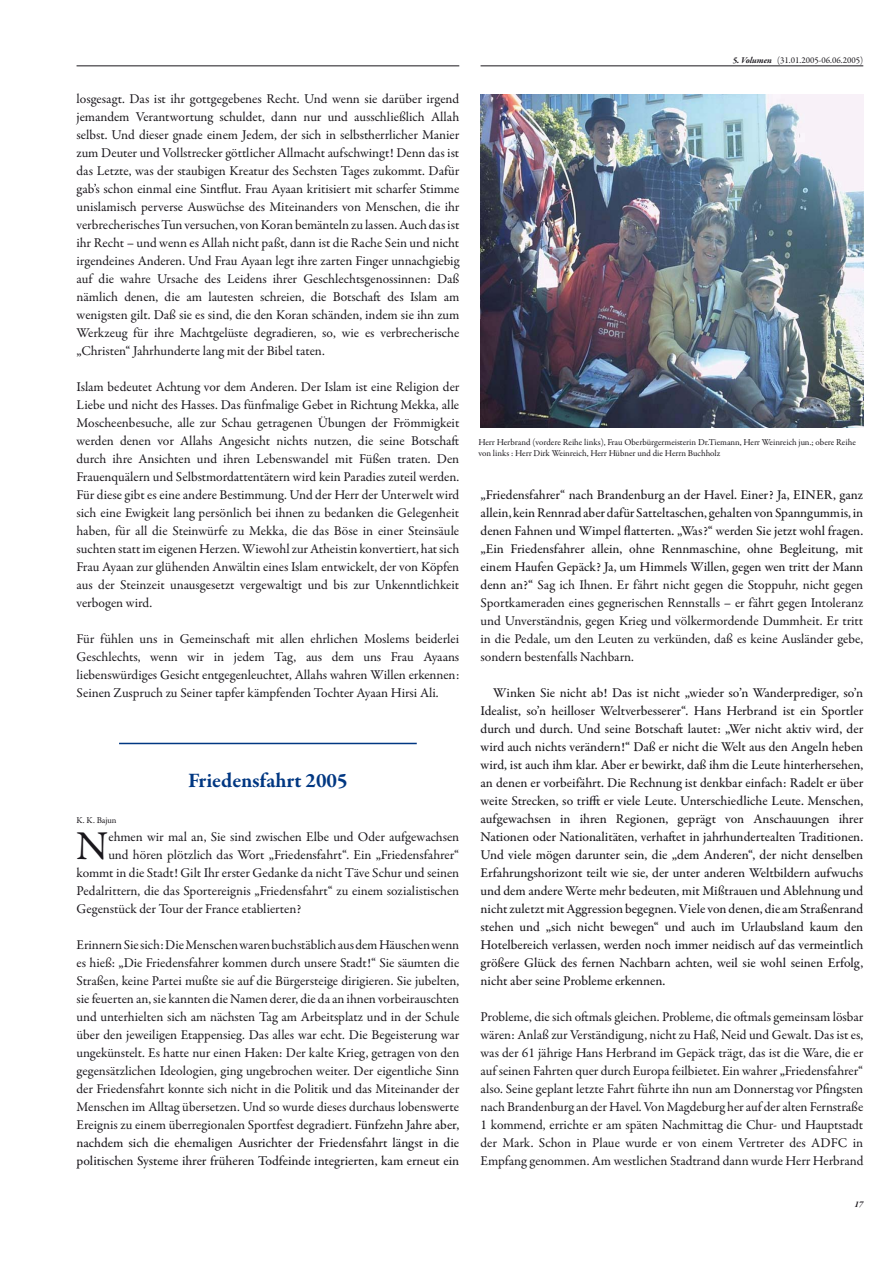
<style>
.page{position:relative;width:893px;height:1263px;background:#fff}
.page>*{position:absolute;margin:0;border:0;box-sizing:border-box;transform-origin:0 0}
.t1{font:41.25px "Garamond Premr Pro";color:#1a171c}
.t2{font:700 21px "Garamond Premr Pro";color:#003782}
.t3{font:13.5px/18px "Garamond Premr Pro";color:#1a171c;text-align:justify}
.t4{font:500 13.5px/18px "Garamond Premr Pro";color:#1a171c;text-align:justify}
.t5{font:9px/10.8px "Garamond Premr Pro";color:#1a171c}
.t6{font:italic 700 9px "Garamond Premr Pro";color:#1a171c}
.s1{font-weight:500}
.s2{font-weight:700;font-style:italic}
.s3{font-weight:400}
</style>
<div class="page">
<hr style="left:77px;top:65px;width:382px;height:1px;background:#1a171c">
<hr style="left:480px;top:65px;width:383px;height:1px;background:#1a171c">
<hr style="left:119px;top:743px;width:298px;height:1px;background:#003782">
<img style="left:480px;top:94px;width:383px;height:334px">
<p class="t3" style="left:77px;top:91px;width:384px">losgesagt. Das ist ihr gottgegebenes Recht. Und wenn sie darüber irgend jemandem Verantwortung schuldet, dann nur und ausschließlich Allah selbst. Und dieser gnade einem Jedem, der sich in selbstherrlicher Manier zum Deuter und Vollstrecker göttlicher Allmacht aufschwingt! Denn das ist das Letzte, was der staubigen Kreatur des Sechsten Tages zukommt. Dafür gab’s schon einmal eine Sintflut. Frau Ayaan kritisiert mit scharfer Stimme unislamisch perverse Auswüchse des Miteinanders von Menschen, die ihr verbrecherisches Tun versuchen, von Koran bemänteln zu lassen. Auch das ist ihr Recht – und wenn es Allah nicht paßt, dann ist die Rache Sein und nicht irgendeines Anderen. Und Frau Ayaan legt ihre zarten Finger unnachgiebig auf die wahre Ursache des Leidens ihrer Geschlechtsgenossinnen: Daß nämlich denen, die am lautesten schreien, die Botschaft des Islam am wenigsten gilt. Daß sie es sind, die den Koran schänden, indem sie ihn zum Werkzeug für ihre Machtgelüste degradieren, so, wie es verbrecherische „Christen“ Jahrhunderte lang mit der Bibel taten.</p>
<p class="t3" style="left:77px;top:379px;width:384px">Islam bedeutet Achtung vor dem Anderen. Der Islam ist eine Religion der Liebe und nicht des Hasses. Das fünfmalige Gebet in Richtung Mekka, alle Moscheenbesuche, alle zur Schau getragenen Übungen der Frömmigkeit werden denen vor Allahs Angesicht nichts nutzen, die seine Botschaft durch ihre Ansichten und ihren Lebenswandel mit Füßen traten. Den Frauenquälern und Selbstmordattentätern wird kein Paradies zuteil werden.<br>Für diese gibt es eine andere Bestimmung. Und der Herr der Unterwelt wird sich eine Ewigkeit lang persönlich bei ihnen zu bedanken die Gelegenheit haben, für all die Steinwürfe zu Mekka, die das Böse in einer Steinsäule suchten statt im eigenen Herzen. Wiewohl zur Atheistin konvertiert, hat sich Frau Ayaan zur glühenden Anwältin eines Islam entwickelt, der von Köpfen aus der Steinzeit unausgesetzt vergewaltigt und bis zur Unkenntlichkeit verbogen wird.</p>
<p class="t3" style="left:77px;top:631px;width:384px">Für fühlen uns in Gemeinschaft mit allen ehrlichen Moslems beiderlei Geschlechts, wenn wir in jedem Tag, aus dem uns Frau Ayaans liebenswürdiges Gesicht entgegenleuchtet, Allahs wahren Willen erkennen:<br>Seinen Zuspruch zu Seiner tapfer kämpfenden Tochter Ayaan Hirsi Ali.</p>
<h2 class="t2" style="left:188px;top:772px;width:161px">Friedensfahrt 2005</h2>
<p class="t5" style="left:77px;top:815px;width:42px">K. K. Bajun</p>
<h1 class="t1" style="left:77px;top:829px;width:33px">N</h1>
<p class="t3" style="left:108px;top:829px;width:352px">ehmen wir mal an, Sie sind zwischen Elbe und Oder aufgewachsen</p>
<p class="t3" style="left:108px;top:847px;width:352px">und hören plötzlich das Wort „Friedensfahrt“. Ein „Friedensfahrer“</p>
<p class="t3" style="left:77px;top:865px;width:384px">kommt in die Stadt! Gilt Ihr erster Gedanke da nicht Täve Schur und seinen</p>
<p class="t3" style="left:77px;top:883px;width:384px">Pedalrittern, die das Sportereignis „Friedensfahrt“ zu einem sozialistischen</p>
<p class="t3" style="left:77px;top:901px;width:226px">Gegenstück der Tour der France etablierten?</p>
<p class="t3" style="left:77px;top:937px;width:384px">Erinnern Sie sich: Die Menschen waren buchstäblich aus dem Häuschen wenn es hieß: „Die Friedensfahrer kommen durch unsere Stadt!“ Sie säumten die Straßen, keine Partei mußte sie auf die Bürgersteige dirigieren. Sie jubelten, sie feuerten an, sie kannten die Namen derer, die da an ihnen vorbeirauschten und unterhielten sich am nächsten Tag am Arbeitsplatz und in der Schule über den jeweiligen Etappensieg. Das alles war echt. Die Begeisterung war ungekünstelt. Es hatte nur einen Haken: Der kalte Krieg, getragen von den gegensätzlichen Ideologien, ging ungebrochen weiter. Der eigentliche Sinn der Friedensfahrt konnte sich nicht in die Politik und das Miteinander der Menschen im Alltag übersetzen. Und so wurde dieses durchaus lobenswerte Ereignis zu einem überregionalen Sportfest degradiert. <span class="s1">Fünfzehn Jahre aber, nachdem sich die ehemaligen Ausrichter der Friedensfahrt längst in die politischen Systeme ihrer früheren Todfeinde integrierten, kam erneut ein</span></p>
<p class="t5" style="left:733px;top:55px;width:132px"><span class="s2">5. Volumen</span> (31.01.2005-06.06.2005)</p>
<p class="t5" style="left:478px;top:437px;width:379px">Herr Herbrand (vordere Reihe links), Frau Oberbürgermeisterin Dr.Tiemann, Herr Weinreich jun.; obere Reihe von links : Herr Dirk Weinreich, Herr Hübner und die Herrn Buchholz</p>
<p class="t4" style="left:480px;top:487px;width:384px">„Friedensfahrer“ nach Brandenburg an der Havel. Einer? Ja, EINER, ganz allein, kein Rennrad aber dafür Satteltaschen, gehalten von Spanngummis, in denen Fahnen und Wimpel flatterten. „Was?“ werden Sie jetzt wohl fragen. „Ein Friedensfahrer allein, ohne Rennmaschine, ohne Begleitung, mit einem Haufen Gepäck? Ja, um Himmels Willen, gegen wen tritt der Mann denn an?“ <span class="s3">Sag ich Ihnen. Er fährt nicht gegen die Stoppuhr, nicht gegen Sportkameraden eines gegnerischen Rennstalls – er fährt gegen Intoleranz und Unverständnis, gegen Krieg und völkermordende Dummheit. Er tritt in die Pedale, um den Leuten zu verkünden, daß es keine Ausländer gebe, sondern bestenfalls Nachbarn.</span></p>
<p class="t4" style="left:480px;top:685px;width:384px;text-indent:13px">Winken Sie nicht ab! Das ist nicht „wieder so’n Wanderprediger, so’n Idealist, so’n heilloser Weltverbesserer“. Hans Herbrand ist ein Sportler durch und durch. Und seine Botschaft lautet: „Wer nicht aktiv wird, der wird auch nichts verändern!“ Daß er nicht die Welt aus den Angeln heben wird, ist auch ihm klar. Aber er bewirkt, daß ihm die Leute hinterhersehen, an denen er vorbeifährt. Die Rechnung ist denkbar einfach: Radelt er über weite Strecken, so trifft er viele Leute. Unterschiedliche Leute. Menschen, aufgewachsen in ihren Regionen, geprägt von Anschauungen ihrer Nationen oder Nationalitäten, verhaftet in jahrhundertealten Traditionen.<br>Und viele mögen darunter sein, die „dem Anderen“, der nicht denselben Erfahrungshorizont teilt wie sie, der unter anderen Weltbildern aufwuchs und dem andere Werte mehr bedeuten, mit Mißtrauen und Ablehnung und nicht zuletzt mit Aggression begegnen. Viele von denen, die am Straßenrand stehen und „sich nicht bewegen“ und auch im Urlaubsland kaum den Hotelbereich verlassen, werden noch immer neidisch auf das vermeintlich größere Glück des fernen Nachbarn achten, weil sie wohl seinen Erfolg, nicht aber seine Probleme erkennen.</p>
<p class="t3" style="left:480px;top:1009px;width:384px">Probleme, die sich oftmals gleichen. Probleme, die oftmals gemeinsam lösbar wären: Anlaß zur Verständigung, nicht zu Haß, Neid und Gewalt. Das ist es, was der 61 jährige Hans Herbrand im Gepäck trägt, das ist die Ware, die er auf seinen Fahrten quer durch Europa feilbietet. Ein wahrer „Friedensfahrer“ also. Seine geplant letzte Fahrt führte ihn nun am Donnerstag vor Pfingsten nach Brandenburg an der Havel. Von Magdeburg her auf der alten Fernstraße 1 kommend, errichte er am späten Nachmittag die Chur- und Hauptstadt der Mark. Schon in Plaue wurde er von einem Vertreter des ADFC in Empfang genommen. Am westlichen Stadtrand dann wurde Herr Herbrand</p>
<p class="t6" style="left:854px;top:1199px;width:10px">17</p>
</div>
